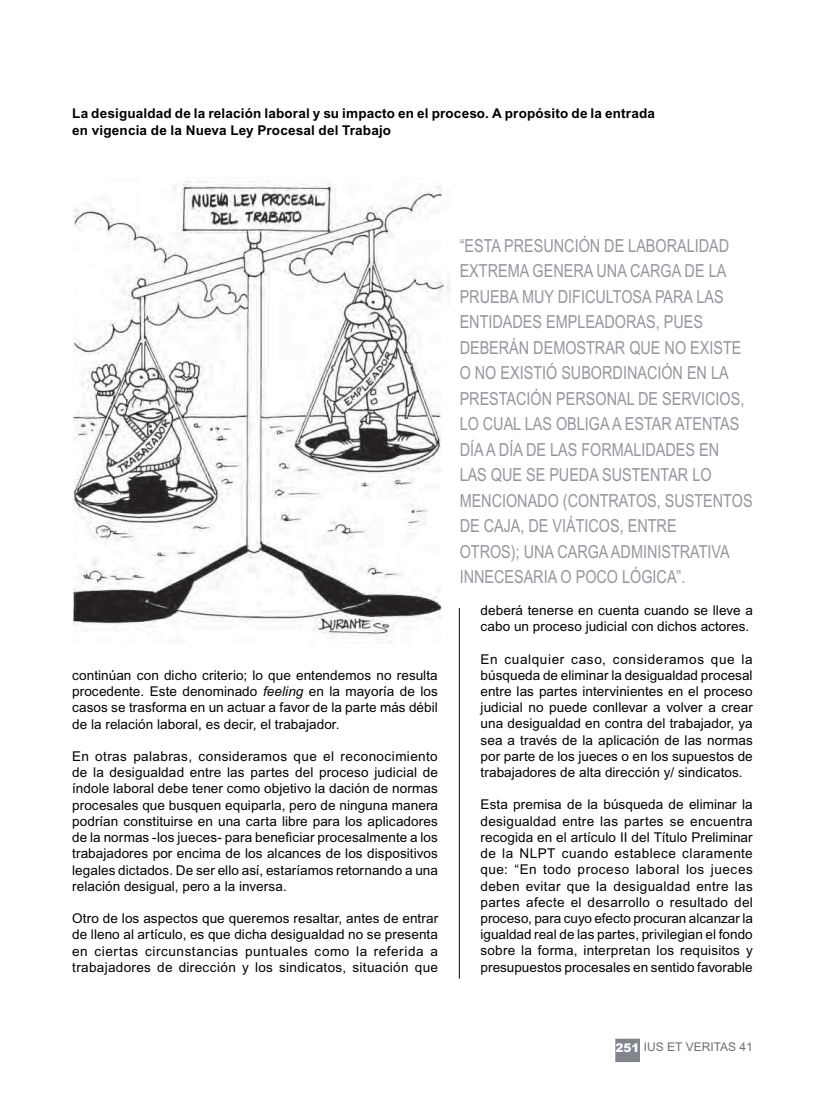
<style>
.page{position:relative;width:838px;height:1108px;background:#fff}
.page>*{position:absolute;margin:0;border:0;box-sizing:border-box;transform-origin:0 0}
.t1{font:18px/25.5px "Arial";color:#93979e;scale:.8 1}
.t2{font:13.5px/16.2px "Arial";letter-spacing:.005em;color:#000;text-align:justify}
.t3{font:700 13.5px/16.2px "Arial";letter-spacing:.015em;color:#000}
.t4{font:12px "Arial";color:#6c6f75}
.s1{font-style:italic}
.s2{font-weight:900;color:#fff}
</style>
<div class="page">
<hr style="left:459px;top:238px;width:1px;height:740px;background:#000">
<div style="left:616px;top:1039px;width:23px;height:22px;background:#81848a"></div>
<div style="left:615px;top:1038px;width:25px;height:23px;border:2px solid #81848a"></div>
<img style="left:73px;top:180px;width:378px;height:459px">
<p class="t3" style="left:72px;top:107px;width:584px">La desigualdad de la relación laboral y su impacto en el proceso. A propósito de la entrada en vigencia de la Nueva Ley Procesal del Trabajo</p>
<p class="t2" style="left:72px;top:668px;width:367px">continúan con dicho criterio; lo que entendemos no resulta procedente. Este denominado <span class="s1">feeling</span> en la mayoría de los casos se trasforma en un actuar a favor de la parte más débil de la relación laboral, es decir, el trabajador.</p>
<p class="t2" style="left:72px;top:749px;width:367px">En otras palabras, consideramos que el reconocimiento de la desigualdad entre las partes del proceso judicial de índole laboral debe tener como objetivo la dación de normas procesales que busquen equiparla, pero de ninguna manera podrían constituirse en una carta libre para los aplicadores de la normas -los jueces- para beneficiar procesalmente a los trabajadores por encima de los alcances de los dispositivos legales dictados. De ser ello así, estaríamos retornando a una relación desigual, pero a la inversa.</p>
<p class="t2" style="left:72px;top:911px;width:367px">Otro de los aspectos que queremos resaltar, antes de entrar de lleno al artículo, es que dicha desigualdad no se presenta en ciertas circunstancias puntuales como la referida a trabajadores de dirección y los sindicatos, situación que</p>
<p class="t1" style="left:459px;top:234px;width:368px">“ESTA PRESUNCIÓN DE LABORALIDAD<br>EXTREMA GENERA UNA CARGA DE LA<br>PRUEBA MUY DIFICULTOSA PARA LAS<br>ENTIDADES EMPLEADORAS, PUES<br>DEBERÁN DEMOSTRAR QUE NO EXISTE<br>O NO EXISTIÓ SUBORDINACIÓN EN LA<br>PRESTACIÓN PERSONAL DE SERVICIOS,<br>LO CUAL LAS OBLIGA A ESTAR ATENTAS<br>DÍA A DÍA DE LAS FORMALIDADES EN<br>LAS QUE SE PUEDA SUSTENTAR LO<br>MENCIONADO (CONTRATOS, SUSTENTOS<br>DE CAJA, DE VIÁTICOS, ENTRE<br>OTROS); UNA CARGA ADMINISTRATIVA<br>INNECESARIA O POCO LÓGICA”.</p>
<p class="t2" style="left:480px;top:603px;width:274px">deberá tenerse en cuenta cuando se lleve a cabo un proceso judicial con dichos actores.</p>
<p class="t2" style="left:480px;top:651px;width:274px">En cualquier caso, consideramos que la búsqueda de eliminar la desigualdad procesal entre las partes intervinientes en el proceso judicial no puede conllevar a volver a crear una desigualdad en contra del trabajador, ya sea a través de la aplicación de las normas por parte de los jueces o en los supuestos de trabajadores de alta dirección y/ sindicatos.</p>
<p class="t2" style="left:480px;top:797px;width:274px">Esta premisa de la búsqueda de eliminar la desigualdad entre las partes se encuentra recogida en el artículo II del Título Preliminar de la NLPT cuando establece claramente que: “En todo proceso laboral los jueces deben evitar que la desigualdad entre las partes afecte el desarrollo o resultado del proceso, para cuyo efecto procuran alcanzar la igualdad real de las partes, privilegian el fondo sobre la forma, interpretan los requisitos y presupuestos procesales en sentido favorable</p>
<p class="t4" style="left:615px;top:1042px;width:139px"><span class="s2">251</span> IUS ET VERITAS 41</p>
</div>
